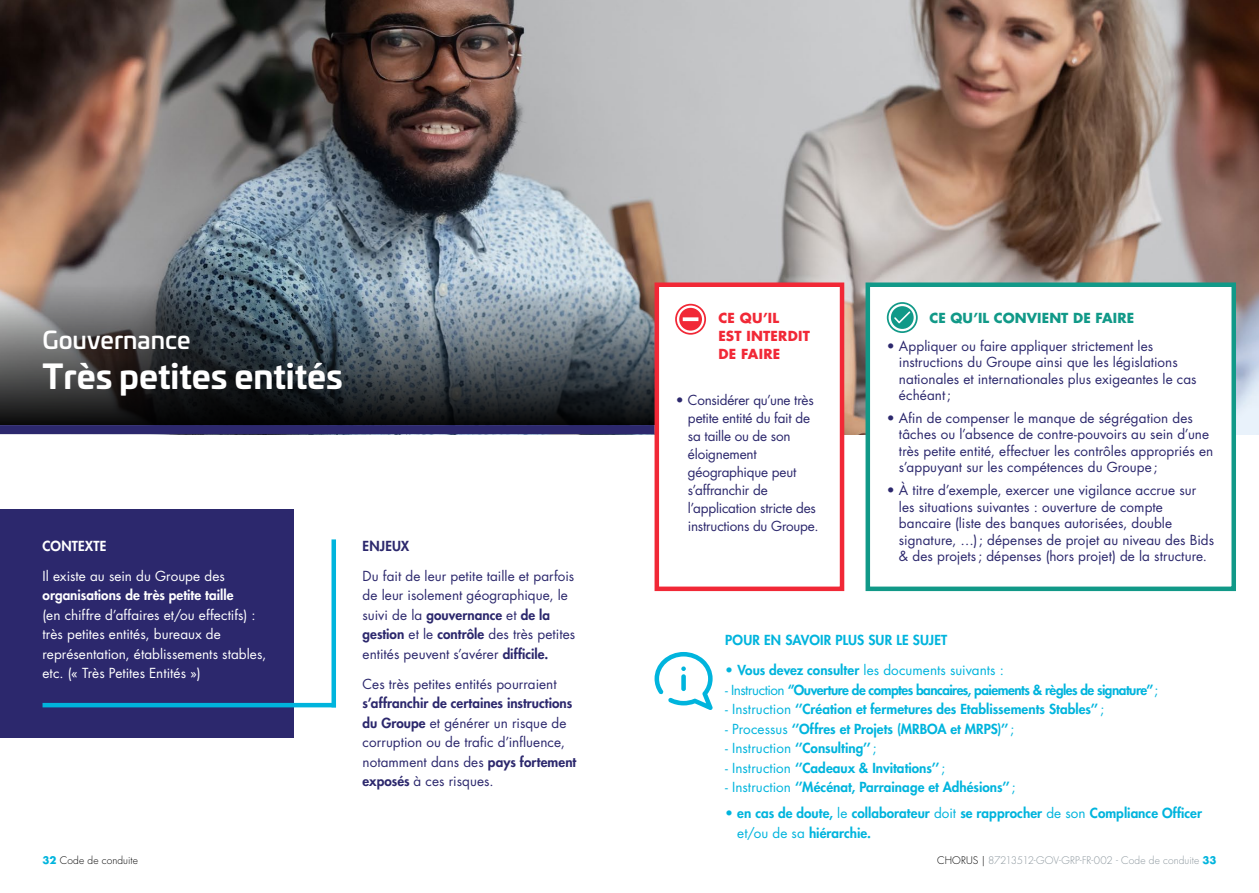
<style>
.page{position:relative;width:1259px;height:893px;background:#fff}
.page>*{position:absolute;margin:0;border:0;box-sizing:border-box;transform-origin:0 0}
.t1{font:700 33px "Univia Pro";color:#fff}
.t2{font:500 24px "Univia Pro";color:#fff}
.t3{font:13.5px/16.5px "Futura Std";letter-spacing:.005em;color:#2c286d}
.t4{font:800 13.5px/19.5px "Futura Std";color:#00b4dd}
.t5{font:13.5px/19.5px "Futura Std";letter-spacing:.005em;color:#fff}
.t6{font:13.5px/18px "Futura Std";letter-spacing:-.015em;color:#2c286d}
.t7{font:800 13.5px "Futura Std";letter-spacing:-.035em;color:#00b4dd}
.t8{font:13.5px "Futura Std";letter-spacing:.005em;color:#00b4dd}
.t9{font:800 13.5px "Futura Std";letter-spacing:.005em;color:#fff}
.t10{font:700 13.5px/18px "Futura Std";letter-spacing:.02em;color:#f12836}
.t11{font:700 13.5px "Futura Std";letter-spacing:.01em;color:#198}
.t12{font:800 13.5px "Futura Std";letter-spacing:.015em;color:#2c286d}
.t13{font:300 10.2px "Futura Std";letter-spacing:.005em;color:#8a959c}
.t14{font:300 10.2px "Futura Std";letter-spacing:.01em;color:#000}
.s1{font-weight:800}
.s2{font-weight:400}
.s3{font-weight:700;color:#00b4dd}
.s4{color:#000}
</style>
<div class="page">
<img style="left:0;top:0;width:1259px;height:434px">
<div style="left:0;top:425px;width:654px;height:9px;background:#2c286d"></div>
<svg style="left:654px;top:652px;width:59px;height:58px"></svg>
<img style="left:0;top:238px;width:654px;height:187px">
<div style="left:865px;top:282px;width:371px;height:309px;background:#fff;border:4px solid #198"></div>
<svg style="left:887px;top:302px;width:30px;height:31px"></svg>
<div style="left:654px;top:282px;width:190px;height:309px;background:#fff;border:4px solid #f12836"></div>
<svg style="left:675px;top:303px;width:31px;height:32px"></svg>
<div style="left:0;top:509px;width:293px;height:228px;background:#2c286d"></div>
<hr style="left:43px;top:703px;width:293px;height:4px;background:#00b4dd">
<div style="left:331px;top:539px;width:5px;height:168px;background:#00b4dd"></div>
<h2 class="t2" style="left:43px;top:322px;width:149px">Gouvernance</h2>
<h1 class="t1" style="left:43px;top:350px;width:302px">Très petites entités</h1>
<p class="t9" style="left:43px;top:537px;width:65px">CONTEXTE</p>
<p class="t5" style="left:43px;top:566px;width:184px">Il existe au sein du Groupe des</p>
<p class="t9" style="left:43px;top:587px;width:192px">organisations de très petite taille</p>
<p class="t5" style="left:43px;top:605px;width:225px">(en chiffre d’affaires et/ou effectifs) : très petites entités, bureaux de représentation, établissements stables, etc. (« Très Petites Entités »)</p>
<p class="t12" style="left:362px;top:537px;width:48px">ENJEUX</p>
<p class="t3" style="left:362px;top:566px;width:214px;line-height:19.5px">Du fait de leur petite taille et parfois de leur isolement géographique, le suivi de la <span class="s1">gouvernance</span> et <span class="s1">de la gestion</span> et le <span class="s1">contrôle</span> des très petites entités peuvent s’avérer <span class="s1">difficile.</span></p>
<p class="t3" style="left:362px;top:676px;width:196px">Ces très petites entités pourraient</p>
<p class="t3" style="left:362px;top:694px;width:215px;line-height:19.5px"><span class="s1">s’affranchir de certaines instructions du Groupe</span> et générer un risque de corruption ou de trafic d’influence, notamment dans des <span class="s1">pays fortement exposés</span> à ces risques.</p>
<p class="t10" style="left:718px;top:309px;width:93px">CE QU’IL<br>EST INTERDIT<br>DE FAIRE</p>
<p class="t6" style="left:688px;top:391px;width:132px;text-indent:-12px">• Considérer qu’une très petite entité du fait de sa taille ou de son éloignement géographique peut s’affranchir de l’application stricte des instructions du Groupe.</p>
<p class="t11" style="left:929px;top:309px;width:206px">CE QU’IL CONVIENT DE FAIRE</p>
<p class="t3" style="left:899px;top:337px;width:299px;text-indent:-12px">• Appliquer ou faire appliquer strictement les instructions du Groupe ainsi que les législations nationales et internationales plus exigeantes le cas échéant;</p>
<p class="t3" style="left:899px;top:410px;width:316px;text-indent:-12px">• Afin de compenser le manque de ségrégation des tâches ou l’absence de contre-pouvoirs au sein d’une très petite entité, effectuer les contrôles appropriés en s’appuyant sur les compétences du Groupe;</p>
<p class="t3" style="left:899px;top:482px;width:317px;text-indent:-12px">• À titre d’exemple, exercer une vigilance accrue sur les situations suivantes : ouverture de compte bancaire (liste des banques autorisées, double signature, …); dépenses de projet au niveau des Bids &amp; des projets; dépenses (hors projet) de la structure.</p>
<p class="t4" style="left:725px;top:630px;width:223px">POUR EN SAVOIR PLUS SUR LE SUJET</p>
<p class="t8" style="left:725px;top:662px;width:280px">• <span class="s1">Vous devez consulter</span> les documents suivants :</p>
<p class="t7" style="left:725px;top:681px;width:434px"><span class="s2">- Instruction</span> ‘’Ouverture de comptes bancaires, paiements &amp; règles de signature’’<span class="s2">;</span></p>
<p class="t4" style="left:725px;top:700px;width:380px"><span class="s2">- Instruction</span> ‘’Création et fermetures des Etablissements Stables’’<span class="s2">;</span></p>
<p class="t4" style="left:725px;top:719px;width:291px"><span class="s2">- Processus</span> ‘’Offres et Projets (MRBOA et MRPS)’’<span class="s2">;</span></p>
<p class="t4" style="left:725px;top:739px;width:153px"><span class="s2">- Instruction</span> ‘’Consulting’’<span class="s2">;</span></p>
<p class="t4" style="left:725px;top:758px;width:221px"><span class="s2">- Instruction</span> ‘’Cadeaux &amp; Invitations’’<span class="s2">;</span></p>
<p class="t4" style="left:725px;top:777px;width:292px"><span class="s2">- Instruction</span> ‘’Mécénat, Parrainage et Adhésions’’<span class="s2">;</span></p>
<p class="t4" style="left:737px;top:803px;width:466px;text-indent:-12px"><span class="s2">•</span> en cas de doute, <span class="s2">le</span> collaborateur <span class="s2">doit</span> se rapprocher <span class="s2">de son</span> Compliance Officer <span class="s2">et/ou de sa</span> hiérarchie.</p>
<p class="t14" style="left:43px;top:854px;width:97px"><span class="s3">32</span> Code de conduite</p>
<p class="t13" style="left:937px;top:854px;width:281px"><span class="s4">CHORUS |</span> 87213512-GOV-GRP-FR-002 - Code de conduite <span class="s3">33</span></p>
</div>
